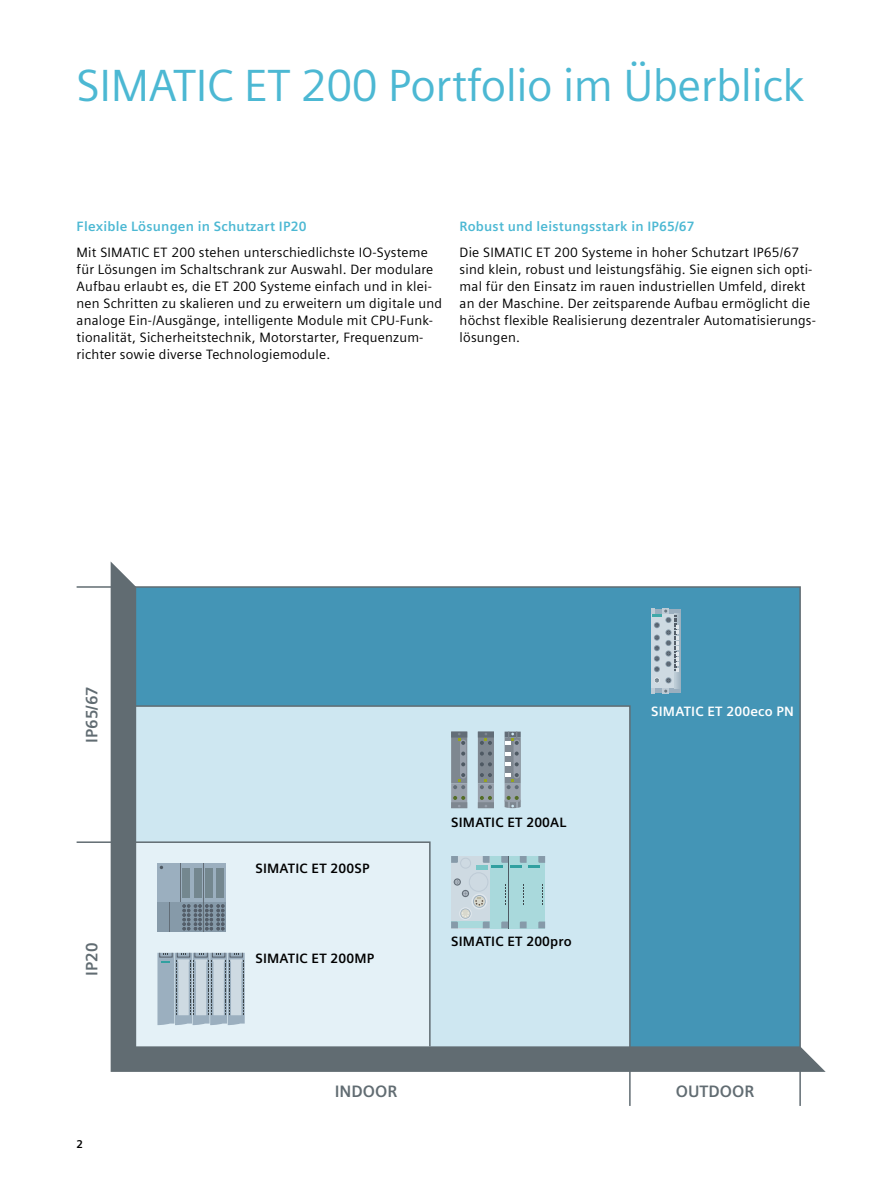
<style>
.page{position:relative;width:881px;height:1191px;background:#fff}
.page>*{position:absolute;margin:0;border:0;box-sizing:border-box;transform-origin:0 0}
.t1{font:45px "Siemens Sans Global";letter-spacing:-.01em;color:#4cb8d3}
.t2{font:700 16.5px "Siemens Sans Global";color:#616c72}
.t3{font:13.5px/17px "Siemens Sans Global";letter-spacing:.015em;color:#000}
.t4{font:700 13.5px "Siemens Sans Global";letter-spacing:.015em;color:#4cb8d3}
.t5{font:700 13.5px "Siemens Sans Global";letter-spacing:.015em;color:#000}
.t6{font:700 13.5px "Siemens Sans Global";letter-spacing:.015em;color:#fff}
.t7{font:700 11.25px "Siemens Sans Global";color:#000}
</style>
<div class="page">
<svg style="left:76px;top:585px;width:725px;height:521px;background:#98c0d1"></svg>
<hr style="left:651px;top:609px;width:29px;height:4px;background:#9bafbf">
<div style="left:651px;top:688px;width:29px;height:5px;background:#9bafbf"></div>
<svg style="left:678px;top:613px;width:2px;height:75px"></svg>
<svg style="left:651px;top:608px;width:27px;height:85px;background:#b2c1cb"></svg>
<svg style="left:157px;top:952px;width:87px;height:73px;background:#aabbc6"></svg>
<svg style="left:504px;top:731px;width:16px;height:77px"></svg>
<svg style="left:477px;top:731px;width:17px;height:77px"></svg>
<svg style="left:451px;top:731px;width:16px;height:77px"></svg>
<svg style="left:169px;top:863px;width:46px;height:68px"></svg>
<div style="left:181px;top:863px;width:10px;height:39px;background:#9bafbf"></div>
<div style="left:204px;top:863px;width:10px;height:39px;background:#9bafbf"></div>
<svg style="left:192px;top:863px;width:11px;height:39px"></svg>
<svg style="left:215px;top:863px;width:10px;height:39px"></svg>
<div style="left:215px;top:902px;width:10px;height:29px;background:#869aa9"></div>
<div style="left:204px;top:902px;width:10px;height:29px;background:#869aa9"></div>
<div style="left:192px;top:902px;width:11px;height:29px;background:#869aa9"></div>
<div style="left:181px;top:902px;width:10px;height:29px;background:#869aa9"></div>
<div style="left:157px;top:902px;width:12px;height:29px;background:#869aa9"></div>
<div style="left:170px;top:902px;width:10px;height:29px;background:#869aa9"></div>
<div style="left:205px;top:868px;width:8px;height:29px;background:#74878f"></div>
<div style="left:194px;top:868px;width:7px;height:29px;background:#74878f"></div>
<div style="left:182px;top:868px;width:8px;height:29px;background:#74878f"></div>
<div style="left:217px;top:868px;width:7px;height:29px;background:#74878f"></div>
<div style="left:157px;top:863px;width:23px;height:39px;background:#9bafbf"></div>
<svg style="left:182px;top:904px;width:42px;height:26px"></svg>
<svg style="left:489px;top:867px;width:38px;height:61px"></svg>
<div style="left:451px;top:856px;width:38px;height:72px;background:#cedae2"></div>
<svg style="left:454px;top:879px;width:5px;height:5px"></svg>
<svg style="left:461px;top:890px;width:8px;height:7px"></svg>
<svg style="left:463px;top:891px;width:5px;height:5px"></svg>
<svg style="left:471px;top:893px;width:16px;height:16px"></svg>
<svg style="left:473px;top:895px;width:12px;height:12px"></svg>
<svg style="left:473px;top:896px;width:11px;height:11px"></svg>
<svg style="left:475px;top:897px;width:8px;height:8px"></svg>
<svg style="left:459px;top:907px;width:12px;height:13px"></svg>
<svg style="left:460px;top:908px;width:10px;height:10px"></svg>
<div style="left:461px;top:909px;width:8px;height:9px;background:#d8d8cd;border-radius:50%"></div>
<hr style="left:476px;top:865px;width:11px;height:4px;background:#7ac7c8">
<div style="left:451px;top:921px;width:38px;height:7px;background:#a9d9dc"></div>
<svg style="left:482px;top:921px;width:7px;height:7px"></svg>
<svg style="left:451px;top:912px;width:18px;height:16px"></svg>
<svg style="left:451px;top:856px;width:7px;height:7px"></svg>
<div style="left:490px;top:856px;width:18px;height:72px;background:#a9d9dc"></div>
<svg style="left:501px;top:921px;width:7px;height:7px"></svg>
<div style="left:508px;top:856px;width:18px;height:72px;background:#a9d9dc"></div>
<svg style="left:519px;top:921px;width:7px;height:7px"></svg>
<svg style="left:523px;top:884px;width:1px;height:20px"></svg>
<div style="left:527px;top:856px;width:18px;height:72px;background:#a9d9dc"></div>
<svg style="left:482px;top:856px;width:63px;height:11px"></svg>
<svg style="left:538px;top:921px;width:7px;height:7px"></svg>
<div style="left:460px;top:858px;width:10px;height:10px;border:1px solid #becbd6;border-radius:50%"></div>
<div style="left:469px;top:872px;width:19px;height:19px;border:1px solid #becbd6;border-radius:50%"></div>
<h1 class="t1" style="left:77px;top:52px;width:729px">SIMATIC ET 200 Portfolio im Überblick</h1>
<p class="t4" style="left:77px;top:218px;width:231px">Flexible Lösungen in Schutzart IP20</p>
<p class="t3" style="left:77px;top:244px;width:367px">Mit SIMATIC ET 200 stehen unterschiedlichste IO-Systeme für Lösungen im Schaltschrank zur Auswahl. Der modulare Aufbau erlaubt es, die ET 200 Systeme einfach und in klei&shy;nen Schritten zu skalieren und zu erweitern um digitale und analoge Ein-/Ausgänge, intelligente Module mit CPU-Funk&shy;tionalität, Sicherheitstechnik, Motorstarter, Frequenzum&shy;richter sowie diverse Technologiemodule.</p>
<p class="t4" style="left:459px;top:218px;width:236px">Robust und leistungsstark in IP65/67</p>
<p class="t3" style="left:459px;top:244px;width:357px">Die SIMATIC ET 200 Systeme in hoher Schutzart IP65/67 sind klein, robust und leistungsfähig. Sie eignen sich opti&shy;mal für den Einsatz im rauen industriellen Umfeld, direkt an der Maschine. Der zeitsparende Aufbau ermöglicht die höchst flexible Realisierung dezentraler Automatisierungs&shy;lösungen.</p>
<p class="t2" style="left:82px;top:743px;width:58px;rotate:-90deg">IP65/67</p>
<p class="t2" style="left:82px;top:975px;width:34px;rotate:-90deg">IP20</p>
<p class="t5" style="left:255px;top:860px;width:116px">SIMATIC ET 200SP</p>
<p class="t5" style="left:255px;top:950px;width:120px">SIMATIC ET 200MP</p>
<p class="t5" style="left:451px;top:814px;width:117px">SIMATIC ET 200AL</p>
<p class="t5" style="left:451px;top:933px;width:122px">SIMATIC ET 200pro</p>
<p class="t6" style="left:651px;top:703px;width:144px">SIMATIC ET 200eco PN</p>
<p class="t7" style="left:77px;top:1137px;width:8px">2</p>
<p class="t2" style="left:335px;top:1081px;width:64px">INDOOR</p>
<p class="t2" style="left:675px;top:1081px;width:80px">OUTDOOR</p>
</div>
